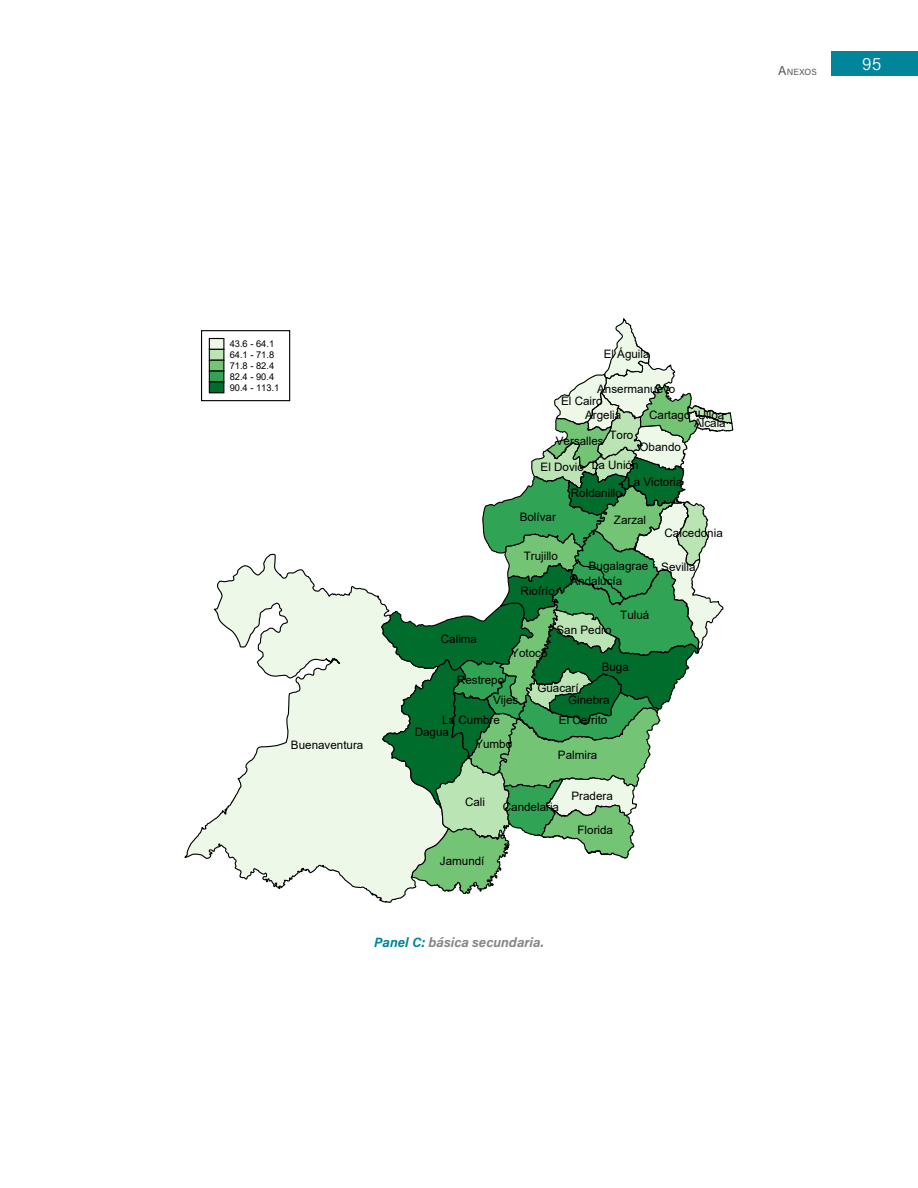
<style>
.page{position:relative;width:918px;height:1188px;background:#fff}
.page>*{position:absolute;margin:0;border:0;box-sizing:border-box;transform-origin:0 0}
.t1{font:18px "Acumin Variable Concept";color:#fff}
.t2{font:13.5px "Acumin Variable Concept";color:#878787}
.t3{font:11.7px/17px "Arial";color:#000}
.t4{font:9.3px/10.8px "Arial";color:#000}
.t5{font:8.85px "Acumin Variable Concept";letter-spacing:.015em;color:#575756}
.s1{font-size:12.75px}
.s2{color:#00859b}
</style>
<div class="page">
<div style="left:831px;top:51px;width:87px;height:24px;background:#00859b"></div>
<svg style="left:184px;top:553px;width:222px;height:350px"></svg>
<svg style="left:381px;top:318px;width:353px;height:577px"></svg>
<div style="left:201px;top:330px;width:89px;height:71px;border:1px solid #000"></div>
<div style="left:209px;top:339px;width:15px;height:10px;background:#edf8e9"></div>
<div style="left:209px;top:338px;width:15px;height:12px;border:1px solid #000"></div>
<div style="left:209px;top:349px;width:15px;height:11px;background:#bae4b3"></div>
<div style="left:209px;top:349px;width:15px;height:12px;border:1px solid #000"></div>
<div style="left:209px;top:360px;width:15px;height:11px;background:#74c476"></div>
<div style="left:209px;top:360px;width:15px;height:12px;border:1px solid #000"></div>
<div style="left:209px;top:371px;width:15px;height:11px;background:#31a354"></div>
<div style="left:209px;top:371px;width:15px;height:12px;border:1px solid #000"></div>
<div style="left:209px;top:382px;width:15px;height:11px;background:#006d2c"></div>
<div style="left:209px;top:381px;width:15px;height:12px;border:1px solid #000"></div>
<p class="t5" style="left:778px;top:66px;width:40px"><span class="s1">A</span>NEXOS</p>
<h1 class="t1" style="left:862px;top:51px;width:21px">95</h1>
<p class="t4" style="left:230px;top:338px;width:51px">43.6 - 64.1<br>64.1 - 71.8<br>71.8 - 82.4<br>82.4 - 90.4<br>90.4 - 113.1</p>
<p class="t3" style="left:291px;top:736px;width:74px">Buenaventura</p>
<p class="t3" style="left:604px;top:345px;width:47px">El Águila</p>
<p class="t3" style="left:597px;top:380px;width:80px">Ansermanuevo</p>
<p class="t3" style="left:585px;top:407px;width:38px">Argelia</p>
<p class="t3" style="left:561px;top:392px;width:43px">El Cairo</p>
<p class="t3" style="left:649px;top:406px;width:43px">Cartago</p>
<p class="t3" style="left:698px;top:406px;width:28px">Ulloa</p>
<p class="t3" style="left:694px;top:414px;width:33px">Alcalá</p>
<p class="t3" style="left:610px;top:427px;width:25px">Toro</p>
<p class="t3" style="left:556px;top:432px;width:49px">Versalles</p>
<p class="t3" style="left:640px;top:439px;width:43px">Obando</p>
<p class="t3" style="left:541px;top:458px;width:45px">El Dovio</p>
<p class="t3" style="left:627px;top:456px;width:56px;text-indent:-35px">La Unión<br>La Victoria</p>
<p class="t3" style="left:441px;top:630px;width:38px">Calima</p>
<p class="t3" style="left:520px;top:508px;width:38px">Bolívar</p>
<p class="t3" style="left:524px;top:547px;width:36px">Trujillo</p>
<p class="t3" style="left:521px;top:582px;width:36px">Riofrío</p>
<p class="t3" style="left:571px;top:484px;width:53px">Roldanillo</p>
<p class="t3" style="left:614px;top:511px;width:34px">Zarzal</p>
<p class="t3" style="left:589px;top:557px;width:61px">Bugalagrae</p>
<p class="t3" style="left:571px;top:573px;width:53px">Andalucía</p>
<p class="t3" style="left:620px;top:607px;width:31px">Tuluá</p>
<p class="t3" style="left:511px;top:644px;width:38px">Yotoco</p>
<p class="t3" style="left:557px;top:621px;width:56px">San Pedro</p>
<p class="t3" style="left:602px;top:658px;width:29px">Buga</p>
<p class="t3" style="left:457px;top:671px;width:49px">Restrepo</p>
<p class="t3" style="left:493px;top:692px;width:27px">Vijes</p>
<p class="t3" style="left:442px;top:711px;width:59px">La Cumbre</p>
<p class="t3" style="left:415px;top:724px;width:36px">Dagua</p>
<p class="t3" style="left:475px;top:735px;width:38px">Yumbo</p>
<p class="t3" style="left:537px;top:680px;width:43px">Guacarí</p>
<p class="t3" style="left:568px;top:691px;width:43px">Ginebra</p>
<p class="t3" style="left:559px;top:712px;width:50px">El Cerrito</p>
<p class="t3" style="left:465px;top:793px;width:22px">Cali</p>
<p class="t3" style="left:440px;top:852px;width:46px">Jamundí</p>
<p class="t3" style="left:558px;top:747px;width:41px">Palmira</p>
<p class="t3" style="left:571px;top:787px;width:43px">Pradera</p>
<p class="t3" style="left:503px;top:798px;width:58px">Candelaria</p>
<p class="t3" style="left:578px;top:822px;width:37px">Florida</p>
<p class="t3" style="left:665px;top:524px;width:60px">Caicedonia</p>
<p class="t3" style="left:661px;top:558px;width:36px">Sevilla</p>
<p class="t2" style="left:374px;top:933px;width:171px"><span class="s2">Panel C:</span> básica secundaria.</p>
</div>
